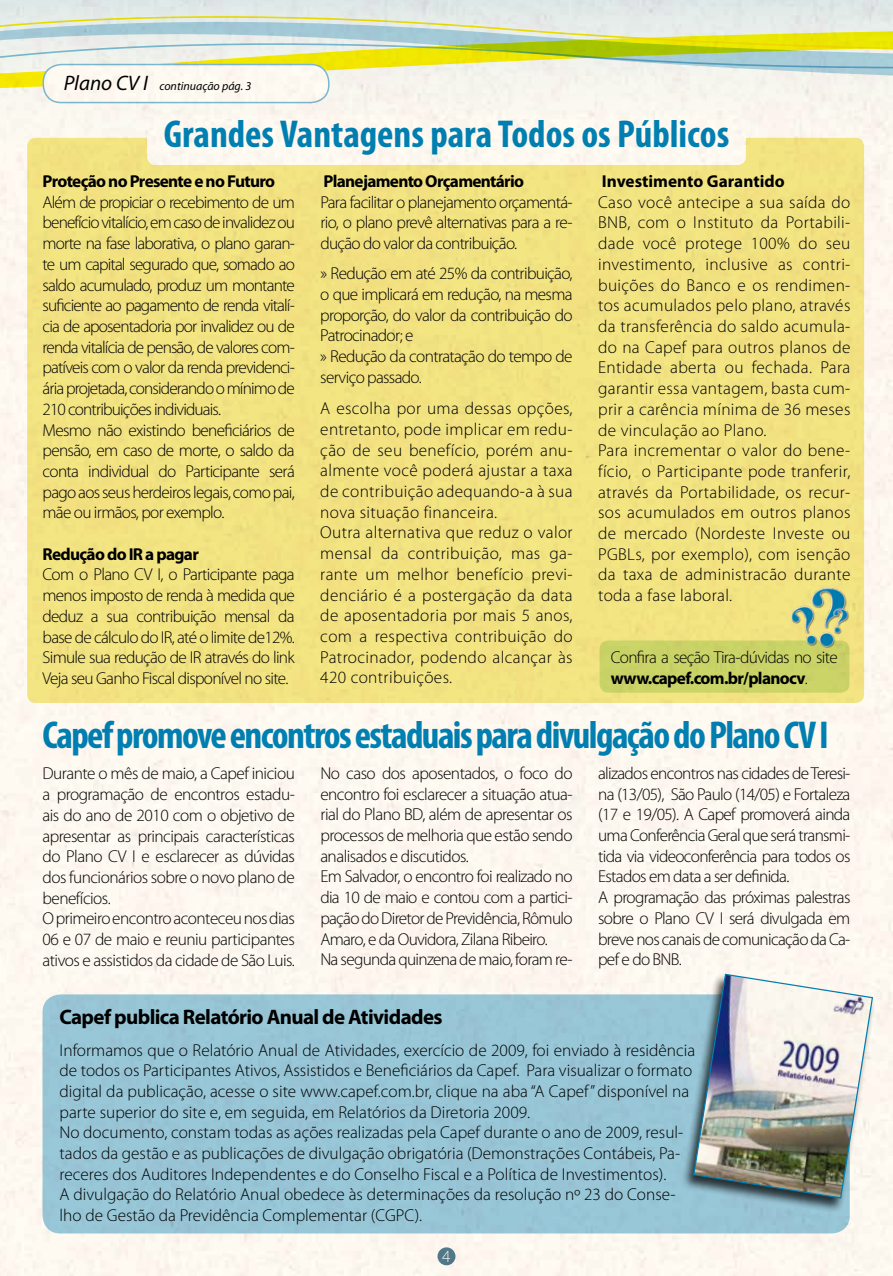
<style>
.page{position:relative;width:893px;height:1276px;background:#fff}
.page>*{position:absolute;margin:0;border:0;box-sizing:border-box;transform-origin:0 0}
.t1{font:700 condensed 39px "Myriad Pro";letter-spacing:-.04em;color:#0083bd}
.t2{font:700 condensed 39px "Myriad Pro";color:#0083bd}
.t3{font:700 21px "Myriad Pro";letter-spacing:-.03em;color:#000}
.t4{font:300 17.25px/20.7px "Myriad Pro";letter-spacing:-.03em;color:#000}
.t5{font:300 17.25px/20.7px "Myriad Pro";letter-spacing:.02em;color:#000}
.t6{font:300 17.25px/20.7px "Myriad Pro";color:#000}
.t7{font:300 17.25px/20.7px "Myriad Pro";letter-spacing:-.05em;color:#000}
.t8{font:700 17.25px "Myriad Pro";letter-spacing:-.04em;color:#000}
.t9{font:700 17.25px "Myriad Pro";color:#000}
.t10{font:300 17.25px "Myriad Pro";color:#fff}
.t11{font:italic 12px "Myriad Pro";color:#000}
.s1{font-size:21px}
.s2{font-weight:700}
</style>
<div class="page">
<img style="left:0;top:0;width:893px;height:1276px">
<p class="t11" style="left:64px;top:78px;width:189px"><span class="s1">Plano CV I</span> continuação pág. 3</p>
<h1 class="t2" style="left:164px;top:109px;width:567px">Grandes Vantagens para Todos os Públicos</h1>
<p class="t8" style="left:43px;top:170px;width:234px">Proteção no Presente e no Futuro</p>
<p class="t7" style="left:43px;top:192px;width:254px">Além de propiciar o recebimento de um benefício vitalício, em caso de invalidez ou morte na fase laborativa, o plano garan&shy;te um capital segurado que, somado ao saldo acumulado, produz um montante suficiente ao pagamento de renda vitalí&shy;cia de aposentadoria por invalidez ou de renda vitalícia de pensão, de valores com&shy;patíveis com o valor da renda previdenci&shy;ária projetada, considerando o mínimo de 210 contribuições individuais.<br>Mesmo não existindo beneficiários de pensão, em caso de morte, o saldo da conta individual do Participante será pago aos seus herdeiros legais, como pai, mãe ou irmãos, por exemplo.</p>
<p class="t8" style="left:43px;top:543px;width:158px">Redução do IR a pagar</p>
<p class="t4" style="left:43px;top:564px;width:254px;text-align:justify">Com o Plano CV I, o Participante paga menos imposto de renda à medida que deduz a sua contribuição mensal da base de cálculo do IR, até o limite de12%.<br>Simule sua redução de IR através do link Veja seu Ganho Fiscal disponível no site.</p>
<p class="t8" style="left:323px;top:170px;width:202px">Planejamento Orçamentário</p>
<p class="t4" style="left:320px;top:192px;width:254px;text-align:justify">Para facilitar o planejamento orçamentá&shy;rio, o plano prevê alternativas para a re&shy;dução do valor da contribuição.</p>
<p class="t4" style="left:320px;top:263px;width:254px">» Redução em até 25% da contribuição, o que implicará em redução, na mesma proporção, do valor da contribuição do<br>Patrocinador; e<br>» Redução da contratação do tempo de serviço passado.</p>
<p class="t5" style="left:320px;top:398px;width:254px">A escolha por uma dessas opções, entretanto, pode implicar em redu&shy;ção de seu benefício, porém anu&shy;almente você poderá ajustar a taxa de contribuição adequando-a à sua nova situação financeira.<br>Outra alternativa que reduz o valor mensal da contribuição, mas ga&shy;rante um melhor benefício previ&shy;denciário é a postergação da data de aposentadoria por mais 5 anos, com a respectiva contribuição do<br>Patrocinador, podendo alcançar às<br>420 contribuições.</p>
<p class="t9" style="left:602px;top:170px;width:184px">Investimento Garantido</p>
<p class="t5" style="left:598px;top:192px;width:254px">Caso você antecipe a sua saída do<br>BNB, com o Instituto da Portabili&shy;dade você protege 100% do seu investimento, inclusive as contri&shy;buições do Banco e os rendimen&shy;tos acumulados pelo plano, através da transferência do saldo acumula&shy;do na Capef para outros planos de<br>Entidade aberta ou fechada. Para garantir essa vantagem, basta cum&shy;prir a carência mínima de 36 meses de vinculação ao Plano.<br>Para incrementar o valor do bene&shy;fício, o Participante pode tranferir, através da Portabilidade, os recur&shy;sos acumulados em outros planos de mercado (Nordeste Investe ou<br>PGBLs, por exemplo), com isenção da taxa de administracão durante toda a fase laboral.</p>
<p class="t4" style="left:611px;top:647px;width:228px">Confira a seção Tira-dúvidas no site <span class="s2">www.capef.com.br/planocv</span>.</p>
<h1 class="t1" style="left:43px;top:711px;width:788px">Capef promove encontros estaduais para divulgação do Plano CV I</h1>
<p class="t4" style="left:43px;top:763px;width:254px">Durante o mês de maio, a Capef iniciou a programação de encontros estadu&shy;ais do ano de 2010 com o objetivo de apresentar as principais características do Plano CV I e esclarecer as dúvidas dos funcionários sobre o novo plano de benefícios.<br>O primeiro encontro aconteceu nos dias 06 e 07 de maio e reuniu participantes ativos e assistidos da cidade de São Luis.</p>
<p class="t4" style="left:320px;top:763px;width:254px">No caso dos aposentados, o foco do encontro foi esclarecer a situação atua&shy;rial do Plano BD, além de apresentar os processos de melhoria que estão sendo analisados e discutidos.<br>Em Salvador, o encontro foi realizado no dia 10 de maio e contou com a partici&shy;pação do Diretor de Previdência, Rômulo Amaro, e da Ouvidora, Zilana Ribeiro.<br>Na segunda quinzena de maio, foram re-</p>
<p class="t4" style="left:598px;top:763px;width:254px">alizados encontros nas cidades de Teresi&shy;na (13/05), São Paulo (14/05) e Fortaleza (17 e 19/05). A Capef promoverá ainda uma Conferência Geral que será transmi&shy;tida via videoconferência para todos os Estados em data a ser definida.<br>A programação das próximas palestras sobre o Plano CV I será divulgada em breve nos canais de comunicação da Ca&shy;pef e do BNB.</p>
<p class="t3" style="left:60px;top:1003px;width:385px">Capef publica Relatório Anual de Atividades</p>
<p class="t6" style="left:60px;top:1039px;width:637px">Informamos que o Relatório Anual de Atividades, exercício de 2009, foi enviado à residência de todos os Participantes Ativos, Assistidos e Beneficiários da Capef. Para visualizar o formato digital da publicação, acesse o site www.capef.com.br, clique na aba “A Capef” disponível na parte superior do site e, em seguida, em Relatórios da Diretoria 2009.<br>No documento, constam todas as ações realizadas pela Capef durante o ano de 2009, resul&shy;tados da gestão e as publicações de divulgação obrigatória (Demonstrações Contábeis, Pa&shy;receres dos Auditores Independentes e do Conselho Fiscal e a Política de Investimentos).<br>A divulgação do Relatório Anual obedece às determinações da resolução nº 23 do Conse&shy;lho de Gestão da Previdência Complementar (CGPC).</p>
<p class="t10" style="left:442px;top:1247px;width:10px">4</p>
</div>
